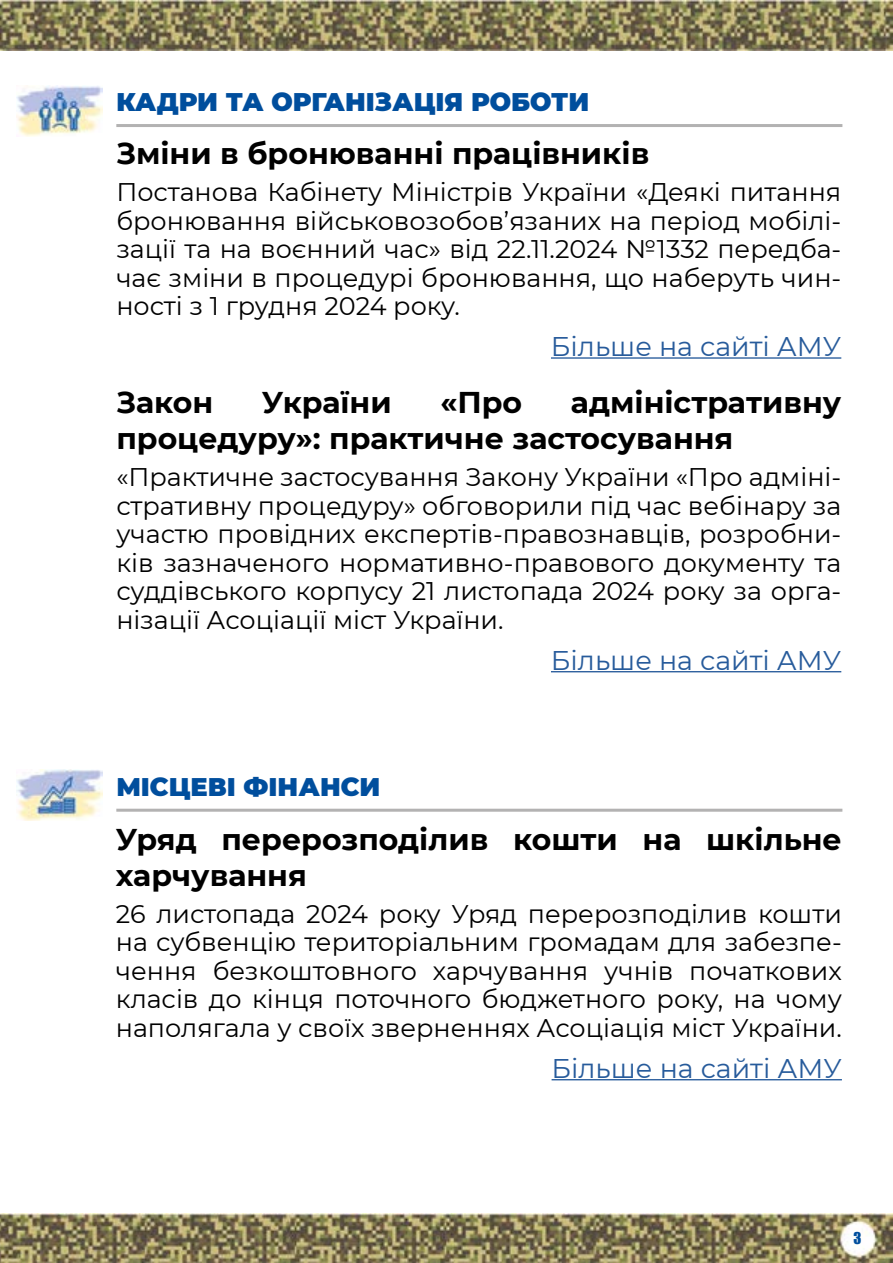
<style>
.page{position:relative;width:893px;height:1263px;background:#fff}
.page>*{position:absolute;margin:0;border:0;box-sizing:border-box;transform-origin:0 0}
.t1{font:700 30px/36px "Montserrat";color:#000}
.t2{font:27px "Montserrat";color:#275b9b}
.t3{font:25.5px/28.5px "Montserrat";color:#000;text-align:justify}
.t4{font:900 25.5px "Montserrat";color:#004e9d}
.t5{font:15px "Impact";color:#004e9d}
</style>
<div class="page">
<img style="left:0;top:0;width:893px;height:50px">
<img style="left:0;top:1213px;width:893px;height:50px">
<img style="left:17px;top:85px;width:85px;height:51px">
<hr style="left:116px;top:124px;width:726px;height:3px;background:#b3b2b2">
<hr style="left:551px;top:357px;width:290px;height:2px;background:#275b9b">
<hr style="left:551px;top:671px;width:290px;height:1px;background:#275b9b">
<img style="left:17px;top:770px;width:85px;height:51px">
<hr style="left:116px;top:809px;width:726px;height:3px;background:#b3b2b2">
<hr style="left:552px;top:1079px;width:290px;height:1px;background:#275b9b">
<p class="t4" style="left:116px;top:83px;width:474px">КАДРИ ТА ОРГАНІЗАЦІЯ РОБОТИ</p>
<p class="t1" style="left:116px;top:134px;width:534px">Зміни в бронюванні працівників</p>
<p class="t3" style="left:116px;top:177px;width:726px">Постанова Кабінету Міністрів України «Деякі питання бронювання військовозобов’язаних на період мобілі&shy;зації та на воєнний час» від 22.11.2024 №1332 передба&shy;чає зміни в процедурі бронювання, що наберуть чин&shy;ності з 1 грудня 2024 року.</p>
<p class="t2" style="left:551px;top:328px;width:292px">Більше на сайті АМУ</p>
<p class="t1" style="left:116px;top:383px;width:98px">Закон</p>
<p class="t1" style="left:262px;top:383px;width:131px">України</p>
<p class="t1" style="left:440px;top:383px;width:83px">«Про</p>
<p class="t1" style="left:116px;top:383px;width:726px;text-indent:455px">адміністративну процедуру»: практичне застосування</p>
<p class="t3" style="left:116px;top:462px;width:726px">«Практичне застосування Закону України «Про адміні&shy;стративну процедуру» обговорили під час вебінару за участю провідних експертів-правознавців, розробни&shy;ків зазначеного нормативно-правового документу та суддівського корпусу 21 листопада 2024 року за орга&shy;нізації Асоціації міст України.</p>
<p class="t2" style="left:551px;top:641px;width:292px">Більше на сайті АМУ</p>
<p class="t4" style="left:116px;top:768px;width:266px">МІСЦЕВІ ФІНАНСИ</p>
<p class="t1" style="left:116px;top:820px;width:728px">Уряд перерозподілив кошти на шкільне харчування</p>
<p class="t3" style="left:116px;top:898px;width:728px">26 листопада 2024 року Уряд перерозподілив кошти на субвенцію територіальним громадам для забезпе&shy;чення безкоштовного харчування учнів початкових класів до кінця поточного бюджетного року, на чому наполягала у своїх зверненнях Асоціація міст України.</p>
<p class="t2" style="left:552px;top:1049px;width:292px">Більше на сайті АМУ</p>
<p class="t5" style="left:853px;top:1226px;width:9px">3</p>
</div>
